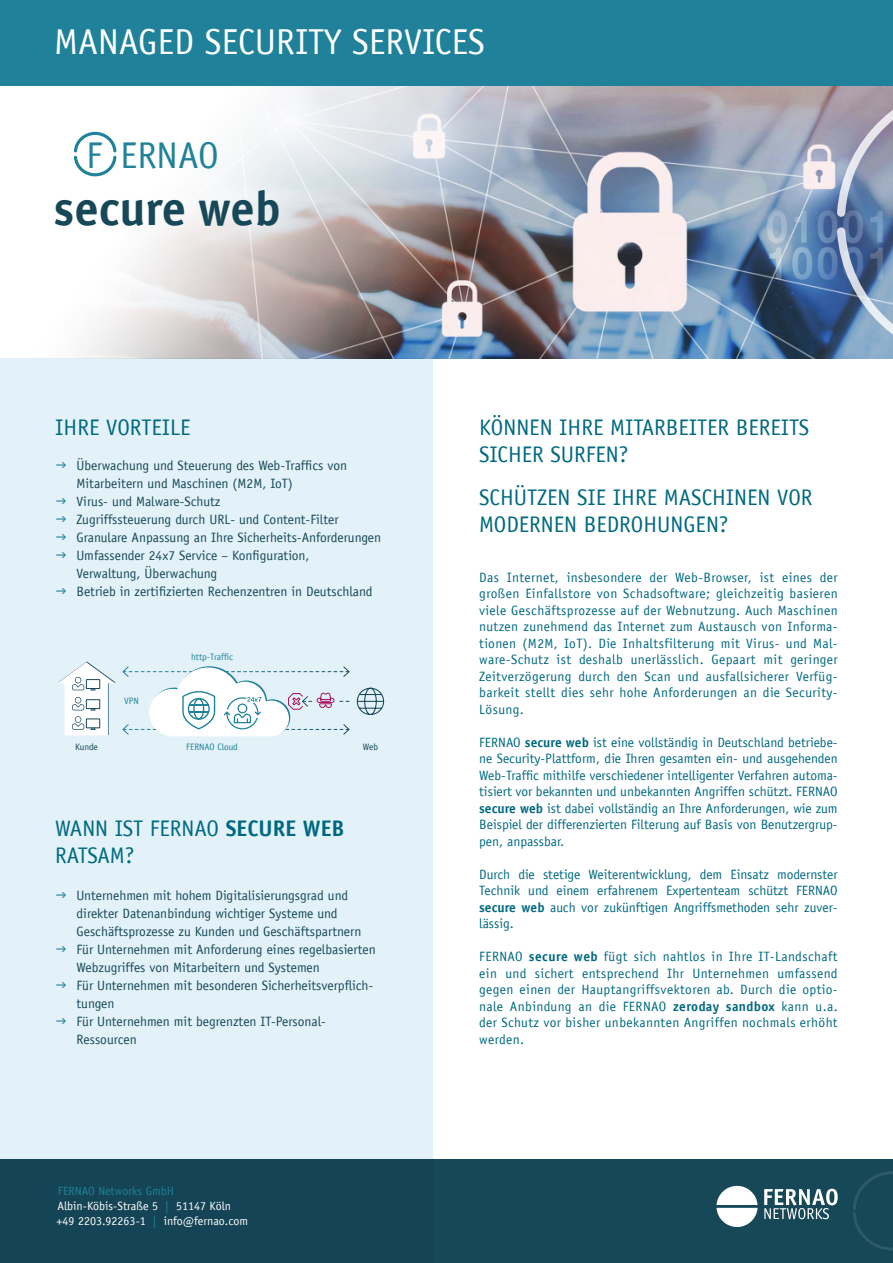
<style>
.page{position:relative;width:893px;height:1263px;background:#fff}
.page>*{position:absolute;margin:0;border:0;box-sizing:border-box;transform-origin:0 0}
.t1{font:700 48.6px "Officina Sans LT";color:#174858}
.t2{font:37.2px "Officina Sans LT";color:#1f829a}
.t3{font:36px "Officina Sans LT";color:#fff}
.t4{font:22.5px/27px "Officina Sans LT";color:#006980}
.t5{font:13.5px/16.5px "Officina Sans LT";letter-spacing:.005em;color:#006980;text-align:justify}
.t6{font:13.5px/18px "Officina Sans LT";color:#174858}
.t7{font:12px/15px "Officina Sans LT";color:#fff}
.t8{font:9.3px "Officina Sans LT";color:#1f829a}
.t9{font:9.3px "Officina Sans LT";letter-spacing:-.02em;color:#174858}
.s1{font-weight:700}
.s2{color:#1e8296}
</style>
<div class="page">
<div style="left:0;top:359px;width:432px;height:904px;background:#e2f2f8"></div>
<img style="left:0;top:85px;width:893px;height:274px">
<div style="left:0;top:0;width:893px;height:85px;background:#1f829a"></div>
<svg style="left:832px;top:100px;width:61px;height:244px;background:#7f90af"></svg>
<div style="left:0;top:1159px;width:893px;height:104px;background:#174858"></div>
<svg style="left:853px;top:1171px;width:40px;height:80px"></svg>
<svg style="left:764px;top:1189px;width:74px;height:30px"></svg>
<svg style="left:716px;top:1186px;width:42px;height:41px"></svg>
<svg style="left:74px;top:132px;width:42px;height:32px"></svg>
<svg style="left:29px;top:164px;width:276px;height:89px"></svg>
<svg style="left:58px;top:661px;width:58px;height:75px"></svg>
<svg style="left:356px;top:687px;width:29px;height:28px"></svg>
<svg style="left:122px;top:666px;width:228px;height:70px"></svg>
<h3 class="t3" style="left:54px;top:21px;width:432px">MANAGED SECURITY SERVICES</h3>
<h2 class="t2" style="left:86px;top:133px;width:134px">F ERNAO</h2>
<h1 class="t1" style="left:54px;top:178px;width:229px">secure web</h1>
<h3 class="t4" style="left:55px;top:414px;width:137px">IHRE VORTEILE</h3>
<p class="t6" style="left:77px;top:456px;width:306px">Überwachung und Steuerung des Web-Traffics von Mitarbeitern und Maschinen (M2M, IoT)<br>Virus- und Malware-Schutz<br>Zugriffssteuerung durch URL- und Content-Filter Granulare Anpassung an Ihre Sicherheits-Anforderungen Umfassender 24x7 Service – Konfiguration,<br>Verwaltung, Überwachung<br>Betrieb in zertifizierten Rechenzentren in Deutschland</p>
<p class="t8" style="left:124px;top:695px;width:16px">VPN</p>
<p class="t8" style="left:191px;top:651px;width:43px">http-Traffic</p>
<p class="t9" style="left:75px;top:742px;width:24px">Kunde</p>
<p class="t8" style="left:186px;top:742px;width:53px">FERNAO Cloud</p>
<p class="t9" style="left:363px;top:742px;width:17px">Web</p>
<h3 class="t4" style="left:55px;top:815px;width:291px">WANN IST FERNAO <span class="s1">SECURE WEB<br></span>RATSAM?</h3>
<p class="t6" style="left:77px;top:886px;width:301px">Unternehmen mit hohem Digitalisierungsgrad und direkter Datenanbindung wichtiger Systeme und Geschäftsprozesse zu Kunden und Geschäftspartnern Für Unternehmen mit Anforderung eines regelbasierten Webzugriffes von Mitarbeitern und Systemen<br>Für Unternehmen mit besonderen Sicherheitsverpflich&shy;tungen<br>Für Unternehmen mit begrenzten IT-Personal-Ressourcen</p>
<p class="t7" style="left:57px;top:1184px;width:193px"><span class="s2">FERNAO Networks GmbH<br></span>Albin-Köbis-Straße 5 <span class="s2">|</span> 51147 Köln +49 2203.92263-1 <span class="s2">|</span> info@fernao.com</p>
<h3 class="t4" style="left:479px;top:414px;width:332px">KÖNNEN IHRE MITARBEITER BEREITS<br>SICHER SURFEN?</h3>
<h3 class="t4" style="left:479px;top:484px;width:335px">SCHÜTZEN SIE IHRE MASCHINEN VOR<br>MODERNEN BEDROHUNGEN?</h3>
<p class="t5" style="left:479px;top:569px;width:360px">Das Internet, insbesondere der Web-Browser, ist eines der großen Einfallstore von Schadsoftware; gleichzeitig basieren viele Geschäftsprozesse auf der Webnutzung. Auch Maschinen nutzen zunehmend das Internet zum Austausch von Informa&shy;tionen (M2M, IoT). Die Inhaltsfilterung mit Virus- und Mal&shy;ware-Schutz ist deshalb unerlässlich. Gepaart mit geringer Zeitverzögerung durch den Scan und ausfallsicherer Verfüg&shy;barkeit stellt dies sehr hohe Anforderungen an die Security-Lösung.</p>
<p class="t5" style="left:479px;top:734px;width:360px">FERNAO <span class="s1">secure web</span> ist eine vollständig in Deutschland betriebe&shy;ne Security-Plattform, die Ihren gesamten ein- und ausgehenden Web-Traffic mithilfe verschiedener intelligenter Verfahren automa&shy;tisiert vor bekannten und unbekannten Angriffen schützt. FERNAO <span class="s1">secure web</span> ist dabei vollständig an Ihre Anforderungen, wie zum Beispiel der differenzierten Filterung auf Basis von Benutzergrup&shy;pen, anpassbar.</p>
<p class="t5" style="left:479px;top:866px;width:360px">Durch die stetige Weiterentwicklung, dem Einsatz modernster Technik und einem erfahrenem Expertenteam schützt FERNAO <span class="s1">secure web</span> auch vor zukünftigen Angriffsmethoden sehr zuver&shy;lässig.</p>
<p class="t5" style="left:479px;top:948px;width:360px">FERNAO <span class="s1">secure web</span> fügt sich nahtlos in Ihre IT-Landschaft ein und sichert entsprechend Ihr Unternehmen umfassend gegen einen der Hauptangriffsvektoren ab. Durch die optio&shy;nale Anbindung an die FERNAO <span class="s1">zeroday sandbox</span> kann u.a. der Schutz vor bisher unbekannten Angriffen nochmals erhöht werden.</p>
</div>
